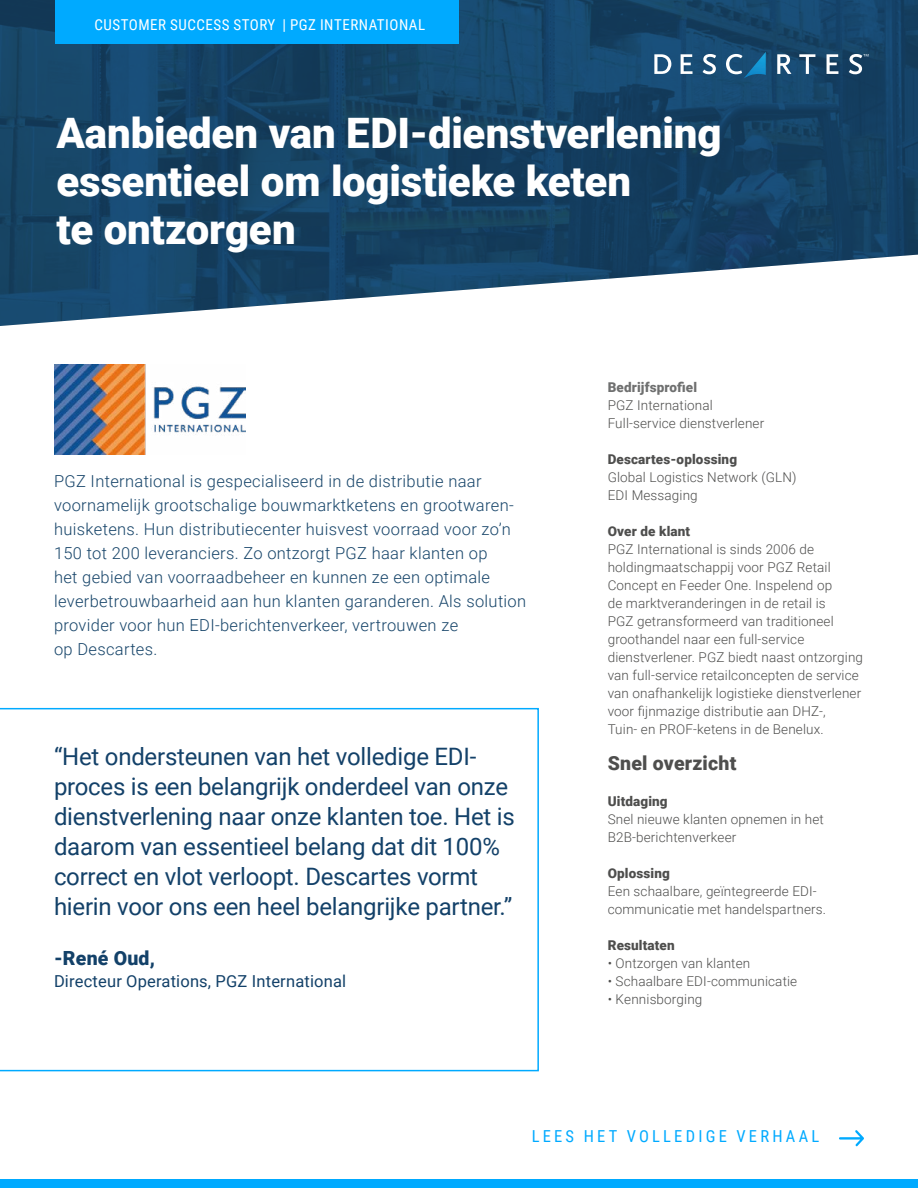
<style>
.page{position:relative;width:918px;height:1188px;background:#fff}
.page>*{position:absolute;margin:0;border:0;box-sizing:border-box;transform-origin:0 0}
.t1{font:900 42px/48px "Roboto";letter-spacing:-.005em;color:#fff}
.t2{font:24px/30px "Roboto";letter-spacing:-.01em;color:#134169}
.t3{font:900 19.5px "Roboto";letter-spacing:.01em;color:#4e4e4d}
.t4{font:900 19.5px "Roboto";letter-spacing:.01em;color:#134169}
.t5{font:300 16.5px/24px "Roboto";letter-spacing:.02em;color:#164469}
.t6{font:16.5px "Roboto";letter-spacing:.01em;color:#134169}
.t7{font:16.5px "Roboto Condensed";letter-spacing:.195em;color:#0af}
.t8{font:15px "Roboto Condensed";letter-spacing:.035em;color:#fff}
.t9{font:300 13.5px/18px "Roboto";letter-spacing:.01em;color:#4e4e4d}
.t10{font:900 13.5px "Roboto";letter-spacing:.01em;color:#4e4e4d}
.t11{font:900 13.5px "Roboto";letter-spacing:.01em;color:#6f7070}
</style>
<div class="page">
<img style="left:0;top:0;width:918px;height:326px">
<svg style="left:0;top:708px;width:539px;height:363px"></svg>
<div style="left:55px;top:0;width:404px;height:43px;background:#0af"></div>
<div style="left:0;top:1179px;width:918px;height:9px;background:#0af"></div>
<svg style="left:681px;top:54px;width:12px;height:20px"></svg>
<svg style="left:703px;top:54px;width:13px;height:20px"></svg>
<svg style="left:726px;top:52px;width:40px;height:27px"></svg>
<svg style="left:654px;top:54px;width:17px;height:20px"></svg>
<svg style="left:777px;top:54px;width:14px;height:20px"></svg>
<svg style="left:799px;top:54px;width:16px;height:20px"></svg>
<svg style="left:827px;top:54px;width:11px;height:20px"></svg>
<svg style="left:849px;top:54px;width:20px;height:20px"></svg>
<img style="left:54px;top:364px;width:191px;height:91px">
<svg style="left:839px;top:1130px;width:25px;height:16px"></svg>
<p class="t8" style="left:95px;top:14px;width:332px">CUSTOMER SUCCESS STORY | PGZ INTERNATIONAL</p>
<h1 class="t1" style="left:56px;top:107px;width:667px">Aanbieden van EDI-dienstverlening essentieel om logistieke keten<br>te ontzorgen</h1>
<p class="t5" style="left:54px;top:468px;width:474px">PGZ International is gespecialiseerd in de distributie naar voornamelijk grootschalige bouwmarktketens en grootwaren&shy;huisketens. Hun distributiecenter huisvest voorraad voor zo’n 150 tot 200 leveranciers. Zo ontzorgt PGZ haar klanten op<br>het gebied van voorraadbeheer en kunnen ze een optimale leverbetrouwbaarheid aan hun klanten garanderen. Als solution provider voor hun EDI-berichtenverkeer, vertrouwen ze<br>op Descartes.</p>
<p class="t2" style="left:54px;top:740px;width:462px">“Het ondersteunen van het volledige EDI&shy;proces is een belangrijk onderdeel van onze dienstverlening naar onze klanten toe. Het is daarom van essentieel belang dat dit 100% correct en vlot verloopt. Descartes vormt hierin voor ons een heel belangrijke partner.”</p>
<h3 class="t4" style="left:54px;top:945px;width:103px">-René Oud,</h3>
<p class="t6" style="left:54px;top:969px;width:294px">Directeur Operations, PGZ International</p>
<p class="t11" style="left:608px;top:378px;width:91px">Bedrijfsprofiel</p>
<p class="t9" style="left:608px;top:396px;width:158px">PGZ International<br>Full-service dienstverlener</p>
<p class="t10" style="left:608px;top:450px;width:131px">Descartes-oplossing</p>
<p class="t9" style="left:608px;top:468px;width:190px">Global Logistics Network (GLN)<br>EDI Messaging</p>
<p class="t10" style="left:608px;top:522px;width:84px">Over de klant</p>
<p class="t9" style="left:608px;top:540px;width:257px">PGZ International is sinds 2006 de holdingmaatschappij voor PGZ Retail Concept en Feeder One. Inspelend op<br>de marktveranderingen in de retail is<br>PGZ getransformeerd van traditioneel groothandel naar een full-service dienstverlener. PGZ biedt naast ontzorging van full-service retailconcepten de service van onafhankelijk logistieke dienstverlener voor fijnmazige distributie aan DHZ-,<br>Tuin- en PROF-ketens in de Benelux.</p>
<h3 class="t3" style="left:608px;top:750px;width:130px">Snel overzicht</h3>
<p class="t10" style="left:608px;top:792px;width:62px">Uitdaging</p>
<p class="t9" style="left:608px;top:810px;width:218px">Snel nieuwe klanten opnemen in het<br>B2B-berichtenverkeer</p>
<p class="t10" style="left:608px;top:864px;width:64px">Oplossing</p>
<p class="t9" style="left:608px;top:882px;width:220px">Een schaalbare, geïntegreerde EDI&shy;communicatie met handelspartners.</p>
<p class="t10" style="left:608px;top:936px;width:68px">Resultaten</p>
<p class="t9" style="left:608px;top:954px;width:144px">• Ontzorgen van klanten</p>
<p class="t9" style="left:608px;top:972px;width:191px">• Schaalbare EDI-communicatie</p>
<p class="t9" style="left:608px;top:990px;width:96px">• Kennisborging</p>
<p class="t7" style="left:532px;top:1125px;width:289px">LEES HET VOLLEDIGE VERHAAL</p>
</div>
